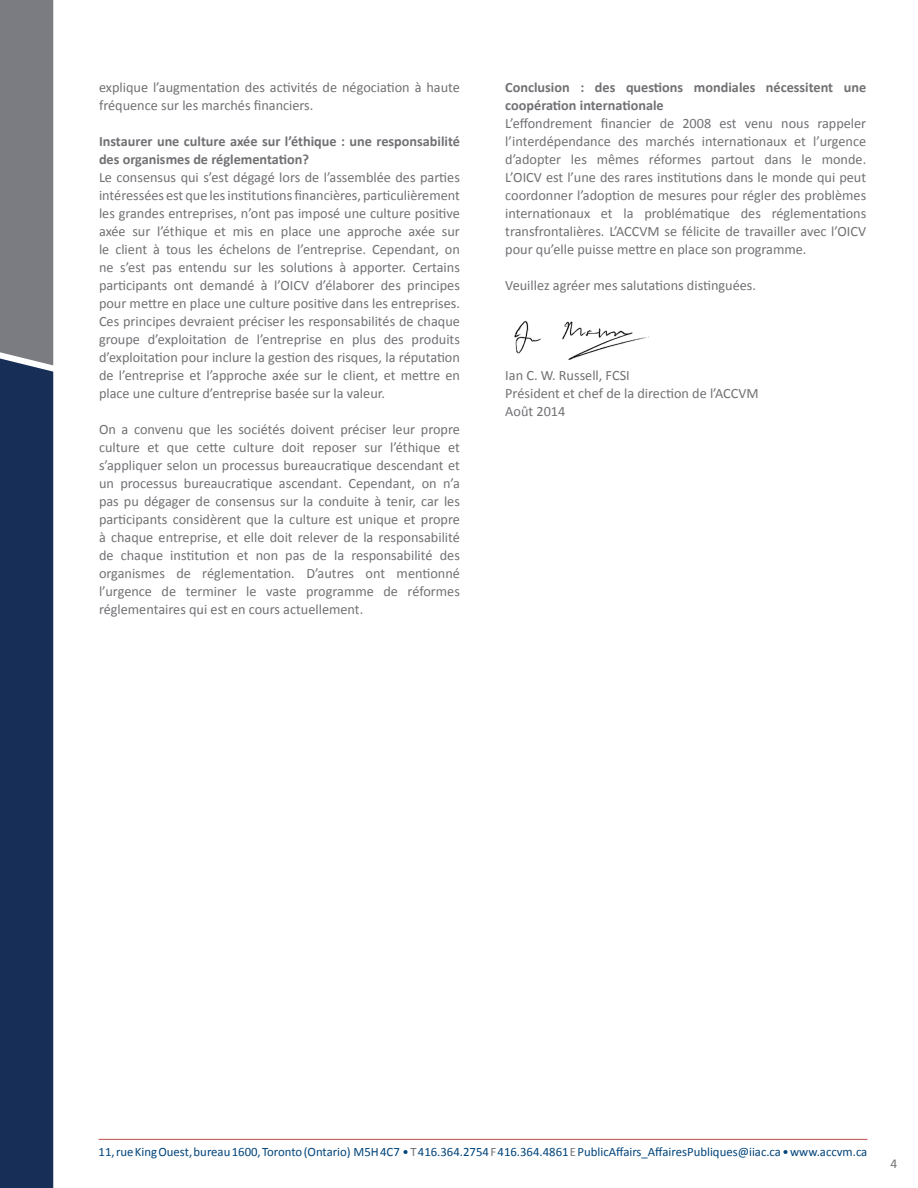
<style>
.page{position:relative;width:918px;height:1188px;background:#fff}
.page>*{position:absolute;margin:0;border:0;box-sizing:border-box;transform-origin:0 0}
.t1{font:14.25px/18px "Calibri";color:#717074;text-align:justify}
.t2{font:700 14.25px/18px "Calibri";color:#717074}
.t3{font:13.5px "Calibri";color:#717074}
.t4{font:12.75px "Calibri";color:#00447b}
.s1{color:#717074}
</style>
<div class="page">
<hr style="left:99px;top:1139px;width:768px;height:1px;background:#bf4f4d">
<div style="left:0;top:365px;width:53px;height:823px;background:#172f57"></div>
<div style="left:0;top:0;width:53px;height:365px;background:#7b7c82"></div>
<img style="left:514px;top:320px;width:135px;height:40px">
<p class="t1" style="left:99px;top:79px;width:362px">explique l’augmentation des activités de négociation à haute fréquence sur les marchés financiers.</p>
<p class="t2" style="left:99px;top:133px;width:362px">Instaurer une culture axée sur l’éthique : une responsabilité des organismes de réglementation?</p>
<p class="t1" style="left:99px;top:169px;width:362px">Le consensus qui s’est dégagé lors de l’assemblée des parties intéressées est que les institutions financières, particulièrement les grandes entreprises, n’ont pas imposé une culture positive axée sur l’éthique et mis en place une approche axée sur le client à tous les échelons de l’entreprise. Cependant, on ne s’est pas entendu sur les solutions à apporter. Certains participants ont demandé à l’OICV d’élaborer des principes pour mettre en place une culture positive dans les entreprises.<br>Ces principes devraient préciser les responsabilités de chaque groupe d’exploitation de l’entreprise en plus des produits d’exploitation pour inclure la gestion des risques, la réputation de l’entreprise et l’approche axée sur le client, et mettre en place une culture d’entreprise basée sur la valeur.</p>
<p class="t1" style="left:99px;top:421px;width:362px">On a convenu que les sociétés doivent préciser leur propre culture et que cette culture doit reposer sur l’éthique et s’appliquer selon un processus bureaucratique descendant et un processus bureaucratique ascendant. Cependant, on n’a pas pu dégager de consensus sur la conduite à tenir, car les participants considèrent que la culture est unique et propre à chaque entreprise, et elle doit relever de la responsabilité de chaque institution et non pas de la responsabilité des organismes de réglementation. D’autres ont mentionné l’urgence de terminer le vaste programme de réformes réglementaires qui est en cours actuellement.</p>
<p class="t2" style="left:505px;top:79px;width:362px">Conclusion : des questions mondiales nécessitent une coopération internationale</p>
<p class="t1" style="left:505px;top:115px;width:362px">L’effondrement financier de 2008 est venu nous rappeler l’interdépendance des marchés internationaux et l’urgence d’adopter les mêmes réformes partout dans le monde.<br>L’OICV est l’une des rares institutions dans le monde qui peut coordonner l’adoption de mesures pour régler des problèmes internationaux et la problématique des réglementations transfrontalières. L’ACCVM se félicite de travailler avec l’OICV pour qu’elle puisse mettre en place son programme.</p>
<p class="t1" style="left:505px;top:277px;width:252px">Veuillez agréer mes salutations distinguées.</p>
<p class="t1" style="left:505px;top:367px;width:126px">Ian C. W. Russell, FCSI</p>
<p class="t1" style="left:505px;top:385px;width:255px">Président et chef de la direction de l’ACCVM</p>
<p class="t1" style="left:505px;top:403px;width:62px">Août 2014</p>
<p class="t4" style="left:99px;top:1144px;width:770px">11, rue King Ouest, bureau 1600, Toronto (Ontario) M5H 4C7 • <span class="s1">T</span> 416.364.2754 <span class="s1">F</span> 416.364.4861 <span class="s1">E</span> PublicAffairs_AffairesPubliques@iiac.ca • www.accvm.ca</p>
<p class="t3" style="left:891px;top:1155px;width:8px">4</p>
</div>
